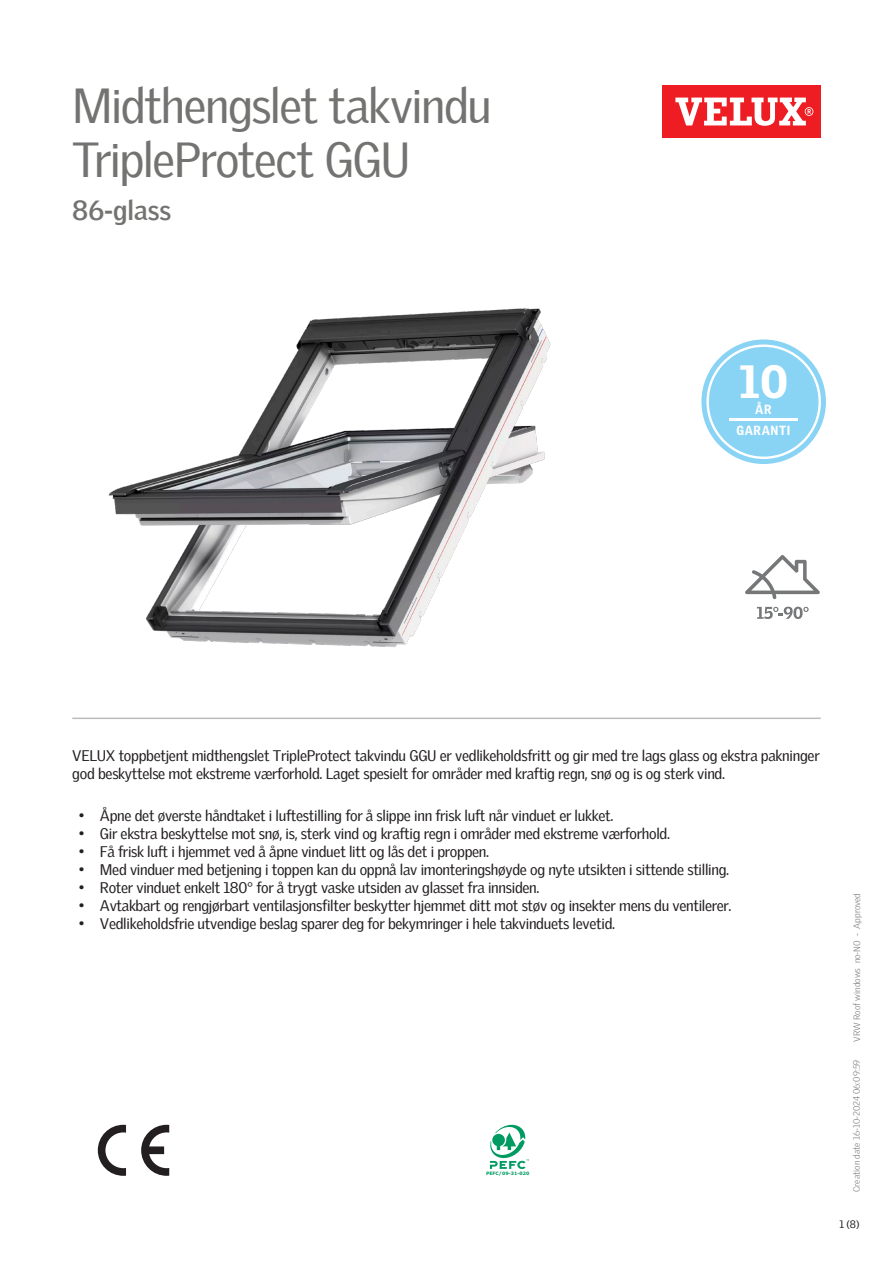
<style>
.page{position:relative;width:893px;height:1263px;background:#fff}
.page>*{position:absolute;margin:0;border:0;box-sizing:border-box;transform-origin:0 0}
.Headline{font:48px/54px "Velux Gothic";letter-spacing:-.03em;color:#737371}
.t1{font:900 45.3px "Velux Gothic";color:#fff}
.t2{font:700 27px "Velux Gothic";color:#737371}
.Body_Regular{font:15px/18px "Velux Gothic";letter-spacing:-.02em;color:#231f20}
.t3{font:900 12.9px "Velux Gothic";letter-spacing:.05em;color:#fff;scale:.93 1}
.t4{font:10.5px "Velux Gothic";color:#231f20}
.t5{font:300 9px "Velux Gothic";color:#7c7e81}
.t6{font:700 4.65px "Verdana";color:#009b61}
</style>
<div class="page">
<div style="left:662px;top:85px;width:159px;height:53px;background:#ee1d23"></div>
<svg style="left:675px;top:98px;width:138px;height:28px"></svg>
<hr style="left:72px;top:717px;width:749px;height:2px;background:#bcbdbb">
<svg style="left:745px;top:555px;width:75px;height:44px"></svg>
<svg style="left:757px;top:607px;width:52px;height:12px"></svg>
<svg style="left:141px;top:1125px;width:28px;height:51px"></svg>
<svg style="left:98px;top:1125px;width:28px;height:51px"></svg>
<svg style="left:490px;top:1125px;width:39px;height:44px"></svg>
<svg style="left:701px;top:339px;width:125px;height:125px"></svg>
<div style="left:709px;top:347px;width:109px;height:110px;background:#89d3f4;border-radius:50%"></div>
<hr style="left:729px;top:419px;width:69px;height:2px;background:#fff">
<img style="left:108px;top:308px;width:443px;height:339px">
<p class="Headline" style="left:72px;top:74px;width:421px">Midthengslet takvindu<br>TripleProtect GGU</p>
<p class="t2" style="left:72px;top:190px;width:101px">86-glass</p>
<p class="t1" style="left:739px;top:353px;width:50px">10</p>
<p class="t3" style="left:736px;top:422px;width:60px">GARANTI</p>
<p class="t3" style="left:755px;top:401px;width:19px">ÅR</p>
<p class="Body_Regular" style="left:72px;top:745px;width:749px">VELUX toppbetjent midthengslet TripleProtect takvindu GGU er vedlikeholdsfritt og gir med tre lags glass og ekstra pakninger god beskyttelse mot ekstreme værforhold. Laget spesielt for områder med kraftig regn, snø og is og sterk vind.</p>
<p class="Body_Regular" style="left:79px;top:805px;width:536px">• Åpne det øverste håndtaket i luftestilling for å slippe inn frisk luft når vinduet er lukket.</p>
<p class="Body_Regular" style="left:79px;top:823px;width:593px">• Gir ekstra beskyttelse mot snø, is, sterk vind og kraftig regn i områder med ekstreme værforhold.</p>
<p class="Body_Regular" style="left:79px;top:841px;width:412px">• Få frisk luft i hjemmet ved å åpne vinduet litt og lås det i proppen.</p>
<p class="Body_Regular" style="left:79px;top:859px;width:652px">• Med vinduer med betjening i toppen kan du oppnå lav imonteringshøyde og nyte utsikten i sittende stilling.</p>
<p class="Body_Regular" style="left:79px;top:877px;width:462px">• Roter vinduet enkelt 180° for å trygt vaske utsiden av glasset fra innsiden.</p>
<p class="Body_Regular" style="left:79px;top:895px;width:654px">• Avtakbart og rengjørbart ventilasjonsfilter beskytter hjemmet ditt mot støv og insekter mens du ventilerer.</p>
<p class="Body_Regular" style="left:79px;top:913px;width:538px">• Vedlikeholdsfrie utvendige beslag sparer deg for bekymringer i hele takvinduets levetid.</p>
<p class="t6" style="left:486px;top:1170px;width:45px">PEFC/09-31-020</p>
<p class="t5" style="left:850px;top:1042px;width:150px;rotate:-90deg">VRW Roof windows no-NO - Approved</p>
<p class="t5" style="left:850px;top:1192px;width:134px;rotate:-90deg">Creation date 16-10-2024 06:09:59</p>
<p class="t4" style="left:839px;top:1216px;width:22px">1 (8)</p>
</div>
